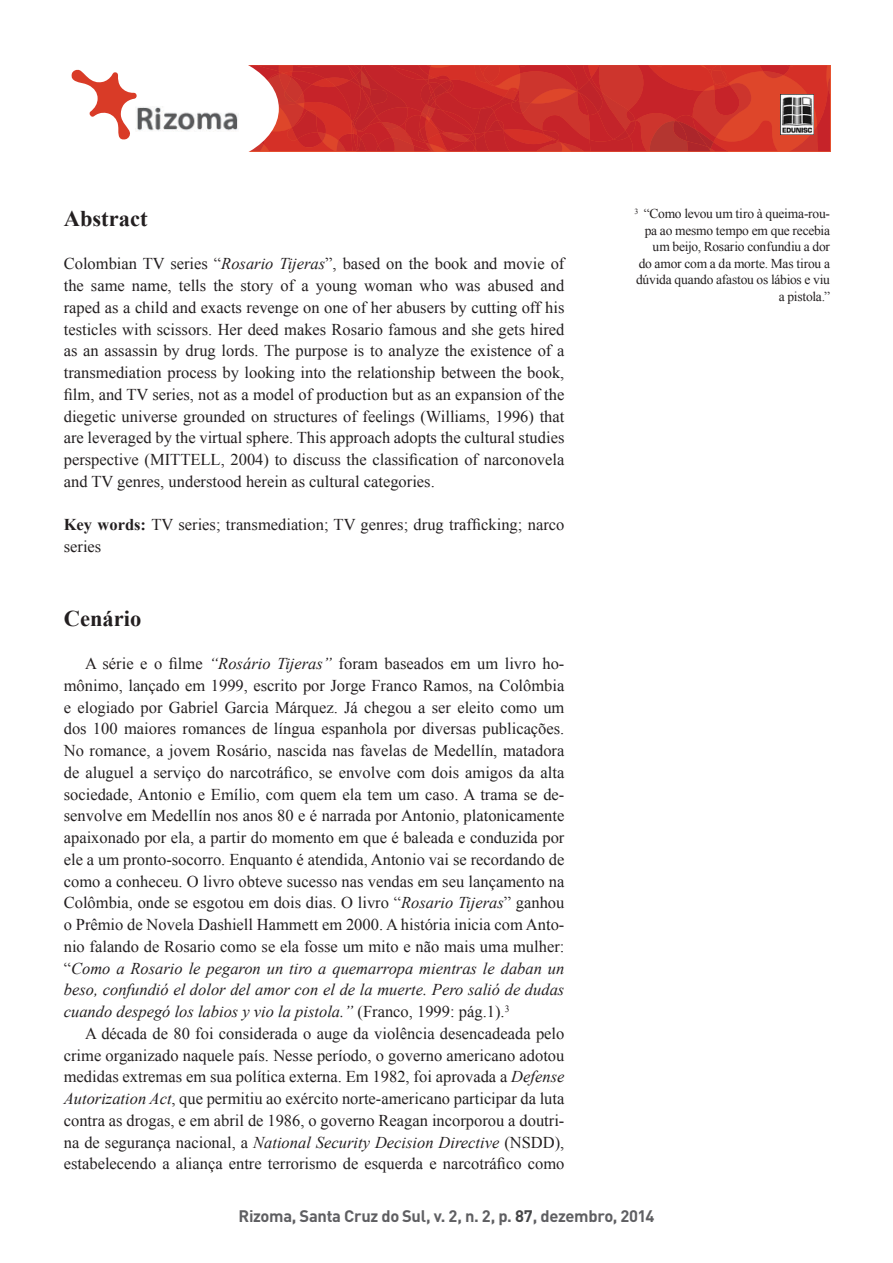
<style>
.page{position:relative;width:893px;height:1263px;background:#fff}
.page>*{position:absolute;margin:0;border:0;box-sizing:border-box;transform-origin:0 0}
.t1{font:700 22.5px "Times New Roman";color:#231f20}
.t2{font:16.5px/21.8px "Times New Roman";color:#231f20;text-align:justify}
.t3{font:700 16.5px "DIN Pro";letter-spacing:-.02em;color:#5f5f62}
.t4{font:13.5px/16.5px "Times New Roman";letter-spacing:-.015em;color:#231f20;text-align:right}
.s1{font-style:italic}
.s2{font-weight:700}
.s3{color:#454647}
</style>
<div class="page">
<svg style="left:248px;top:65px;width:582px;height:87px"></svg>
<div style="left:88px;top:52px;width:188px;height:113px;background:#fff;border-radius:50%"></div>
<div style="left:85px;top:49px;width:194px;height:119px;border:6px solid #fff;border-radius:50%"></div>
<img style="left:780px;top:95px;width:34px;height:40px">
<img style="left:137px;top:107px;width:101px;height:24px">
<svg style="left:71px;top:69px;width:66px;height:71px"></svg>
<h1 class="t1" style="left:64px;top:203px;width:85px">Abstract</h1>
<p class="t2" style="left:64px;top:253px;width:502px">Colombian TV series “<span class="s1">Rosario Tijeras</span>”, based on the book and movie of the same name, tells the story of a young woman who was abused and raped as a child and exacts revenge on one of her abusers by cutting off his testicles with scissors. Her deed makes Rosario famous and she gets hired as an assassin by drug lords. The purpose is to analyze the existence of a transmediation process by looking into the relationship between the book, film, and TV series, not as a model of production but as an expansion of the diegetic universe grounded on structures of feelings (Williams, 1996) that are leveraged by the virtual sphere. This approach adopts the cultural studies perspective (MITTELL, 2004) to discuss the classification of narconovela and TV genres, understood herein as cultural categories.</p>
<p class="t2" style="left:64px;top:514px;width:502px"><span class="s2">Key words:</span> TV series; transmediation; TV genres; drug trafficking; narco series</p>
<h1 class="t1" style="left:64px;top:602px;width:79px">Cenário</h1>
<p class="t2" style="left:64px;top:652px;width:502px;text-indent:21px">A série e o filme <span class="s1">“Rosário Tijeras”</span> foram baseados em um livro ho&shy;mônimo, lançado em 1999, escrito por Jorge Franco Ramos, na Colômbia e elogiado por Gabriel Garcia Márquez. Já chegou a ser eleito como um dos 100 maiores romances de língua espanhola por diversas publicações.<br>No romance, a jovem Rosário, nascida nas favelas de Medellín, matadora de aluguel a serviço do narcotráfico, se envolve com dois amigos da alta sociedade, Antonio e Emílio, com quem ela tem um caso. A trama se de&shy;senvolve em Medellín nos anos 80 e é narrada por Antonio, platonicamente apaixonado por ela, a partir do momento em que é baleada e conduzida por ele a um pronto-socorro. Enquanto é atendida, Antonio vai se recordando de como a conheceu. O livro obteve sucesso nas vendas em seu lançamento na Colômbia, onde se esgotou em dois dias. O livro “<span class="s1">Rosario Tijeras</span>” ganhou o Prêmio de Novela Dashiell Hammett em 2000. A história inicia com Anto&shy;nio falando de Rosario como se ela fosse um mito e não mais uma mulher: “<span class="s1">Como a Rosario le pegaron un tiro a quemarropa mientras le daban un beso, confundió el dolor del amor con el de la muerte. Pero salió de dudas cuando despegó los labios y vio la pistola.”</span> (Franco, 1999: pág.1).<sup>3</sup></p>
<p class="t2" style="left:64px;top:1022px;width:502px;text-indent:21px">A década de 80 foi considerada o auge da violência desencadeada pelo crime organizado naquele país. Nesse período, o governo americano adotou medidas extremas em sua política externa. Em 1982, foi aprovada a <span class="s1">Defense Autorization Act</span>, que permitiu ao exército norte-americano participar da luta contra as drogas, e em abril de 1986, o governo Reagan incorporou a doutri&shy;na de segurança nacional, a <span class="s1">National Security Decision Directive</span> (NSDD), estabelecendo a aliança entre terrorismo de esquerda e narcotráfico como</p>
<p class="t4" style="left:634px;top:205px;width:197px"><sup>3</sup> “Como levou um tiro à queima-rou&shy;pa ao mesmo tempo em que recebia um beijo, Rosario confundiu a dor<br>do amor com a da morte. Mas tirou a dúvida quando afastou os lábios e viu a pistola.”</p>
<p class="t3" style="left:239px;top:1205px;width:417px">Rizoma, Santa Cruz do Sul, v. 2, n. 2, p. <span class="s3">87</span>, dezembro, 2014</p>
</div>
